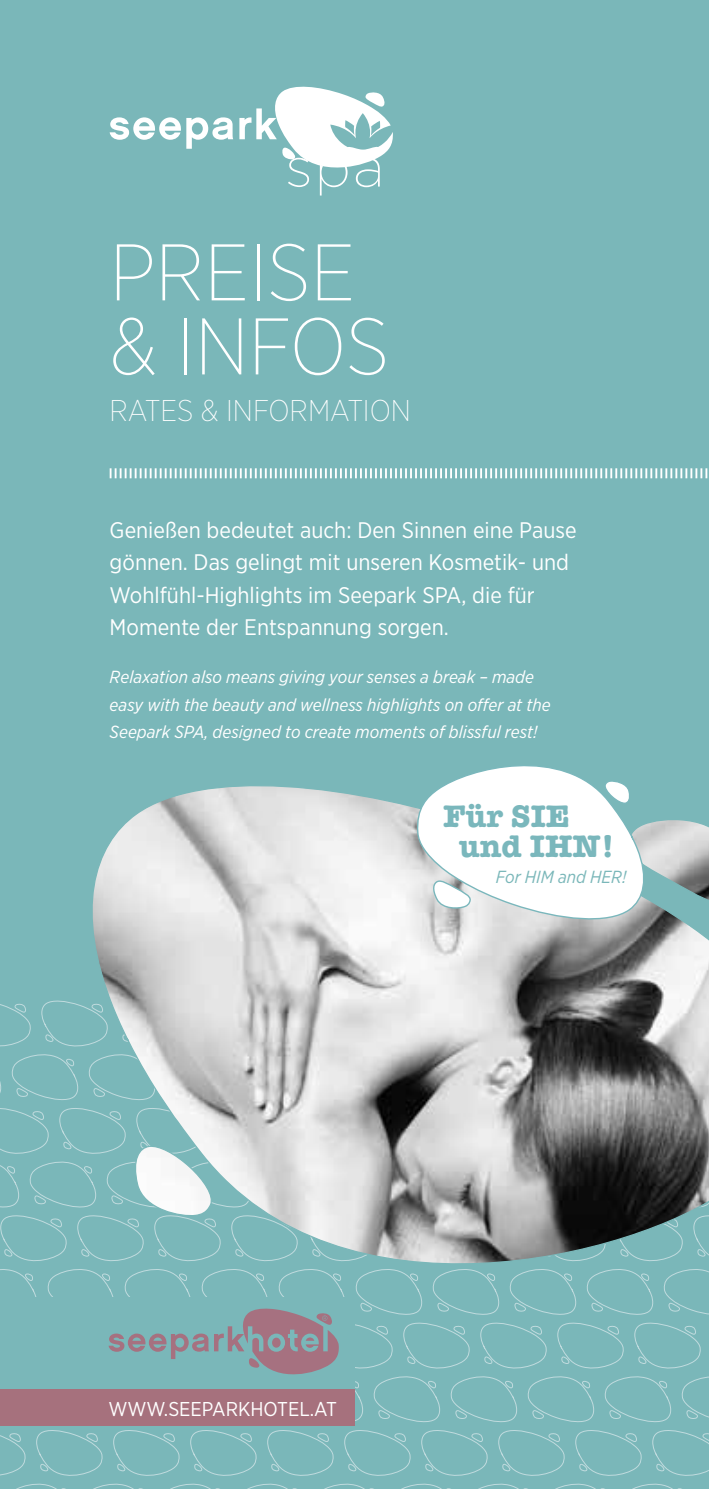
<style>
.page{position:relative;width:709px;height:1489px;background:#fff}
.page>*{position:absolute;margin:0;border:0;box-sizing:border-box;transform-origin:0 0}
.t1{font:200 80px/74px "Gotham Narrow";color:#fff}
.t2{font:200 56.25px "Gotham";color:#fff}
.t3{font:700 32.25px/29.8px "American Typewriter";color:#7ab7bc}
.t4{font:200 30px "Gotham Narrow";color:#fff}
.t5{font:22.5px/32.5px "Gotham Narrow";color:#fff}
.t6{font:20px "Gotham Narrow";color:#fff}
.t7{font:italic 17.5px/27.5px "Gotham Narrow";color:#fff}
.t8{font:italic 17.5px "Gotham Narrow";color:#7ab7b9}
</style>
<div class="page">
<div style="left:0;top:0;width:709px;height:1488px;background:#7ab7b9"></div>
<svg style="left:109px;top:468px;width:599px;height:11px"></svg>
<svg style="left:92px;top:786px;width:617px;height:213px;background:#c6cdce"></svg>
<svg style="left:110px;top:117px;width:123px;height:32px"></svg>
<svg style="left:239px;top:86px;width:154px;height:82px"></svg>
<svg style="left:0;top:999px;width:709px;height:489px"></svg>
<svg style="left:416px;top:766px;width:233px;height:158px;background:#e6eeee"></svg>
<h2 class="t2" style="left:285px;top:132px;width:100px">spa</h2>
<h1 class="t1" style="left:110px;top:233px;width:281px">PREISE &amp; INFOS</h1>
<h3 class="t4" style="left:110px;top:392px;width:303px">RATES &amp; INFORMATION</h3>
<p class="t5" style="left:110px;top:513px;width:468px">Genießen bedeutet auch: Den Sinnen eine Pause gönnen. Das gelingt mit unseren Kosmetik- und Wohlfühl-Highlights im Seepark SPA, die für Momente der Entspannung sorgen.</p>
<p class="t7" style="left:110px;top:663px;width:442px">Relaxation also means giving your senses a break – made easy with the beauty and wellness highlights on offer at the<br>Seepark SPA, designed to create moments of blissful rest!</p>
<h3 class="t3" style="left:459px;top:800px;width:157px;text-indent:-16px">Für SIE und IHN!</h3>
<p class="t8" style="left:495px;top:865px;width:132px">For HIM and HER!</p>
<p class="t6" style="left:109px;top:1396px;width:230px">WWW.SEEPARKHOTEL.AT</p>
</div>
